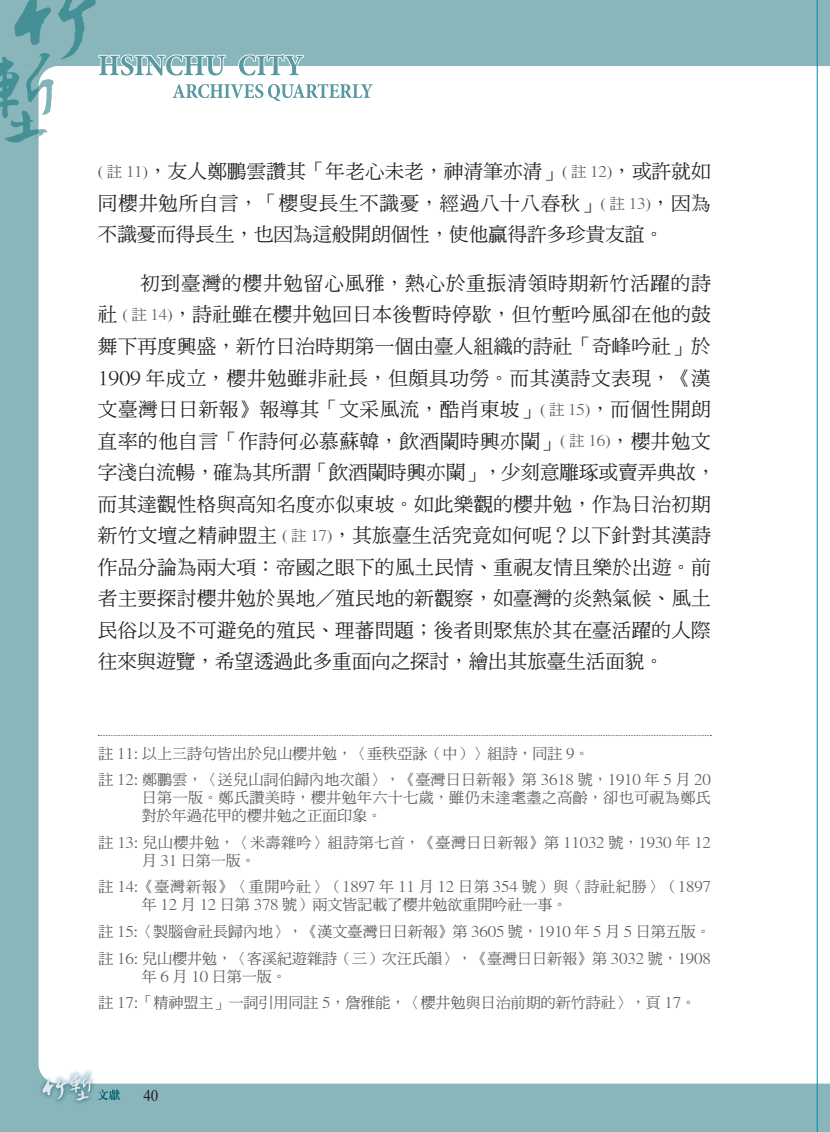
<style>
.page{position:relative;width:830px;height:1132px;background:#fff}
.page>*{position:absolute;margin:0;border:0;box-sizing:border-box;transform-origin:0 0}
.t1{font:19.5px/31.5px "DF Ming Md HKP BF";letter-spacing:.015em;color:#231f20;text-align:justify}
.t2{font:15px/26.5px "DF Ming Md HKP BF";color:#57585a}
.t3{font:15px/18px "DF Ming Md HKP BF";letter-spacing:.03em;color:#57585a}
.t4{font:15px/18px "DF Ming Md HKP BF";letter-spacing:.035em;color:#57585a}
.t5{font:15px "DF Li Song Md HK BF";color:#231f20}
.s1{font-size:15px;color:#57585a}
</style>
<div class="page">
<div style="left:0;top:0;width:816px;height:1131px;background:#88b6bb"></div>
<div style="left:39px;top:66px;width:777px;height:1017px;background:#fff"></div>
<img style="left:39px;top:1071px;width:23px;height:31px">
<img style="left:63px;top:1065px;width:35px;height:39px">
<svg style="left:43px;top:1071px;width:48px;height:29px"></svg>
<svg style="left:97px;top:1089px;width:23px;height:10px"></svg>
<svg style="left:0;top:0;width:374px;height:143px"></svg>
<div style="left:816px;top:0;width:13px;height:1131px;background:#88b6bb"></div>
<svg style="left:817px;top:66px;width:12px;height:1017px;background:#d0e9ee"></svg>
<hr style="left:816px;top:0;width:1px;height:1131px;background:#008da8">
<svg style="left:98px;top:735px;width:613px;height:1px"></svg>
<p class="t1" style="left:98px;top:157px;width:614px"><span class="s1">( 註 11)</span>，友人鄭鵬雲讚其「年老心未老，神清筆亦清」<span class="s1">( 註 12)</span>，或許就如同櫻井勉所自言，「櫻叟長生不識憂，經過八十八春秋」<span class="s1">( 註 13)</span>，因為不識憂而得長生，也因為這般開朗個性，使他贏得許多珍貴友誼。</p>
<p class="t1" style="left:98px;top:268px;width:619px;text-align:left;text-indent:43px">初到臺灣的櫻井勉留心風雅，熱心於重振清領時期新竹活躍的詩社 <span class="s1">( 註 14)</span>，詩社雖在櫻井勉回日本後暫時停歇，但竹塹吟風卻在他的鼓舞下再度興盛，新竹日治時期第一個由臺人組織的詩社「奇峰吟社」於1909 年成立，櫻井勉雖非社長，但頗具功勞。而其漢詩文表現，《漢文臺灣日日新報》報導其「文采風流，酷肖東坡」<span class="s1">( 註 15)</span>，而個性開朗直率的他自言「作詩何必慕蘇韓，飲酒闌時興亦闌」<span class="s1">( 註 16)</span>，櫻井勉文字淺白流暢，確為其所謂「飲酒闌時興亦闌」，少刻意雕琢或賣弄典故，而其達觀性格與高知名度亦似東坡。如此樂觀的櫻井勉，作為日治初期新竹文壇之精神盟主 <span class="s1">( 註 17)</span>，其旅臺生活究竟如何呢？以下針對其漢詩作品分論為兩大項：帝國之眼下的風土民情、重視友情且樂於出遊。前者主要探討櫻井勉於異地／殖民地的新觀察，如臺灣的炎熱氣候、風土民俗以及不可避免的殖民、理蕃問題；後者則聚焦於其在臺活躍的人際往來與遊覽，希望透過此多重面向之探討，繪出其旅臺生活面貌。</p>
<p class="t2" style="left:98px;top:740px;width:613px">註 11: 以上三詩句皆出於兒山櫻井勉，〈垂秩亞詠（中）〉組詩，同註 9。<br>註 12: 鄭鵬雲，〈送兒山詞伯歸內地次韻〉，《臺灣日日新報》第 3618 號，1910 年 5 月 20</p>
<p class="t3" style="left:142px;top:789px;width:570px">日第一版。鄭氏讚美時，櫻井勉年六十七歲，雖仍未達耄耋之高齡，卻也可視為鄭氏對於年過花甲的櫻井勉之正面印象。</p>
<p class="t4" style="left:142px;top:833px;width:570px;text-indent:-43px">註 13: 兒山櫻井勉，〈米壽雜吟〉組詩第七首，《臺灣日日新報》第 11032 號，1930 年 12月 31 日第一版。</p>
<p class="t2" style="left:142px;top:878px;width:570px;line-height:18px;text-indent:-43px">註 14:《臺灣新報》〈重開吟社〉（1897 年 11 月 12 日第 354 號）與〈詩社紀勝〉（1897年 12 月 12 日第 378 號）兩文皆記載了櫻井勉欲重開吟社一事。</p>
<p class="t2" style="left:98px;top:918px;width:613px">註 15:〈製腦會社長歸內地〉，《漢文臺灣日日新報》第 3605 號，1910 年 5 月 5 日第五版。註 16: 兒山櫻井勉，〈客溪紀遊雜詩（三）次汪氏韻〉，《臺灣日日新報》第 3032 號，1908</p>
<p class="t2" style="left:98px;top:963px;width:599px;text-indent:43px">年 6 月 10 日第一版。<br>註 17:「精神盟主」一詞引用同註 5，詹雅能，〈櫻井勉與日治前期的新竹詩社〉，頁 17。</p>
<p class="t5" style="left:143px;top:1087px;width:16px">40</p>
</div>
